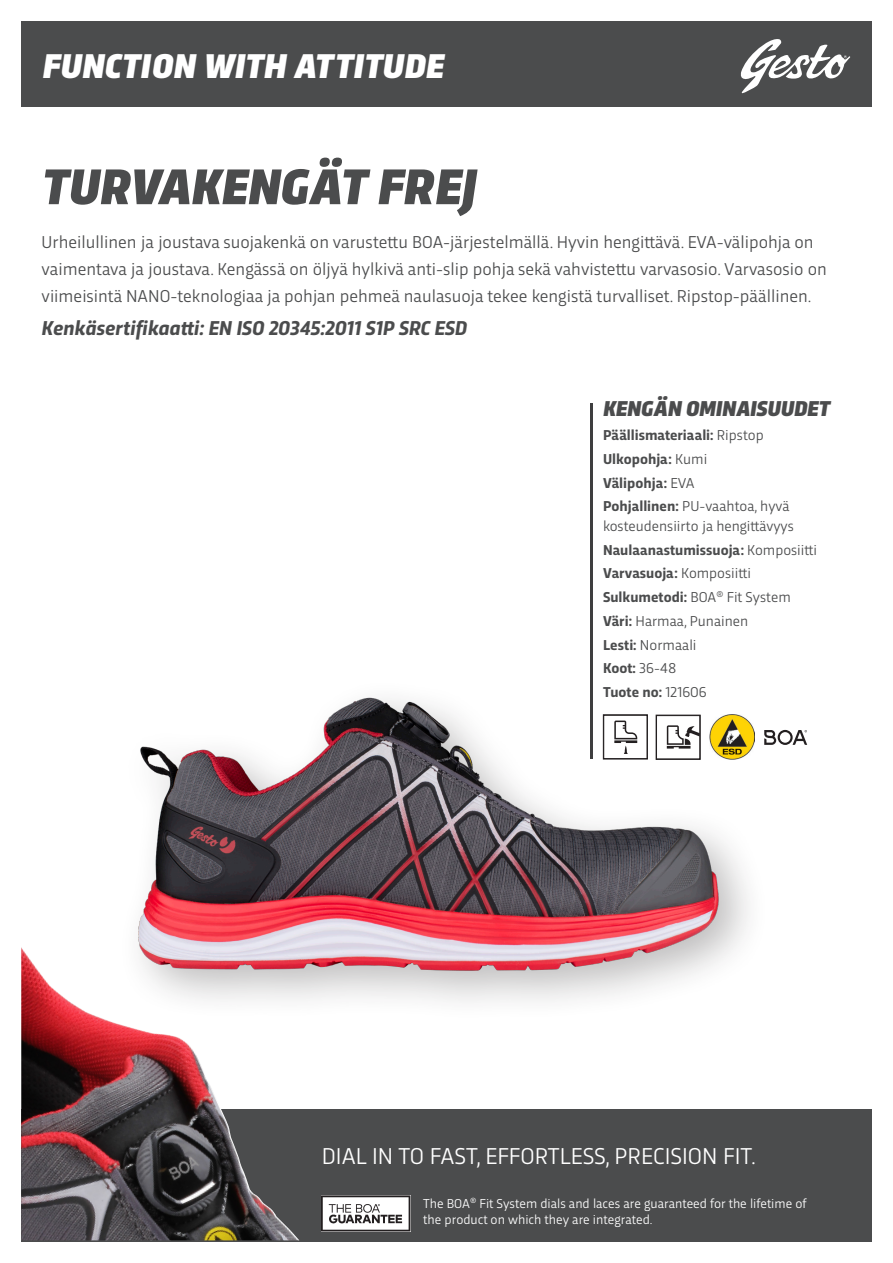
<style>
.page{position:relative;width:893px;height:1263px;background:#fff}
.page>*{position:absolute;margin:0;border:0;box-sizing:border-box;transform-origin:0 0}
.Produktrubrik{font:italic 900 52.5px "Trasandina";color:#4b4c4d}
.t1{font:italic 900 36px "Trasandina";letter-spacing:.005em;color:#fff}
.t2{font:24px "Trasandina";color:#fff}
.Rub_Egenskaper{font:italic 900 22.5px "Trasandina";color:#4b4c4d}
.Skyddsklass{font:italic 700 21px "Trasandina";color:#4b4c4d}
.Brödtext{font:18px/27px "Trasandina";color:#4b4c4d}
.Egenskapstext{font:700 15px "Trasandina";color:#4b4c4d}
.Egenskapstext-2{font:15px/19.5px "Trasandina";color:#4b4c4d}
.t3{font:13.5px/16.2px "Trasandina";color:#fff}
.s1{font-weight:400}
.s2{font-weight:700}
</style>
<div class="page">
<div style="left:21px;top:21px;width:851px;height:85px;background:#4b4c4d"></div>
<svg style="left:740px;top:39px;width:110px;height:54px"></svg>
<img style="left:138px;top:656px;width:617px;height:346px">
<hr style="left:590px;top:404px;width:2px;height:355px;background:#3e3e3f">
<svg style="left:764px;top:730px;width:43px;height:15px"></svg>
<div style="left:21px;top:1109px;width:851px;height:133px;background:#4b4c4d"></div>
<img style="left:322px;top:1195px;width:88px;height:36px">
<img style="left:21px;top:947px;width:278px;height:293px">
<h2 class="t1" style="left:43px;top:40px;width:403px">FUNCTION WITH ATTITUDE</h2>
<p class="Produktrubrik" style="left:42px;top:148px;width:436px">TURVAKENGÄT FREJ</p>
<p class="Brödtext" style="left:42px;top:227px;width:787px">Urheilullinen ja joustava suojakenkä on varustettu BOA-järjestelmällä. Hyvin hengittävä. EVA-välipohja on vaimentava ja joustava. Kengässä on öljyä hylkivä anti-slip pohja sekä vahvistettu varvasosio. Varvasosio on viimeisintä NANO-teknologiaa ja pohjan pehmeä naulasuoja tekee kengistä turvalliset. Ripstop-päällinen.</p>
<p class="Skyddsklass" style="left:42px;top:312px;width:427px">Kenkäsertifikaatti: EN ISO 20345:2011 S1P SRC ESD</p>
<p class="Rub_Egenskaper" style="left:603px;top:392px;width:229px">KENGÄN OMINAISUUDET</p>
<p class="Egenskapstext" style="left:603px;top:424px;width:162px">Päällismateriaali: <span class="s1">Ripstop</span></p>
<p class="Egenskapstext" style="left:603px;top:448px;width:106px">Ulkopohja: <span class="s1">Kumi</span></p>
<p class="Egenskapstext" style="left:603px;top:471px;width:93px">Välipohja: <span class="s1">EVA</span></p>
<p class="Egenskapstext-2" style="left:603px;top:495px;width:192px"><span class="s2">Pohjallinen:</span> PU-vaahtoa, hyvä kosteudensiirto ja hengittävyys</p>
<p class="Egenskapstext" style="left:603px;top:538px;width:216px">Naulaanastumissuoja: <span class="s1">Komposiitti</span></p>
<p class="Egenskapstext" style="left:603px;top:562px;width:150px">Varvasuoja: <span class="s1">Komposiitti</span></p>
<p class="Egenskapstext" style="left:603px;top:586px;width:189px">Sulkumetodi: <span class="s1">BOA</span><sup>®</sup> <span class="s1">Fit System</span></p>
<p class="Egenskapstext-2" style="left:603px;top:610px;width:147px"><span class="s2">Väri:</span> Harmaa, Punainen</p>
<p class="Egenskapstext-2" style="left:603px;top:634px;width:95px"><span class="s2">Lesti:</span> Normaali</p>
<p class="Egenskapstext" style="left:603px;top:657px;width:75px">Koot: <span class="s1">36-48</span></p>
<p class="Egenskapstext" style="left:603px;top:681px;width:105px">Tuote no: <span class="s1">121606</span></p>
<p class="t2" style="left:322px;top:1138px;width:435px">DIAL IN TO FAST, EFFORTLESS, PRECISION FIT.</p>
<p class="t3" style="left:423px;top:1194px;width:385px">The BOA<sup>®</sup> Fit System dials and laces are guaranteed for the lifetime of the product on which they are integrated.</p>
</div>
